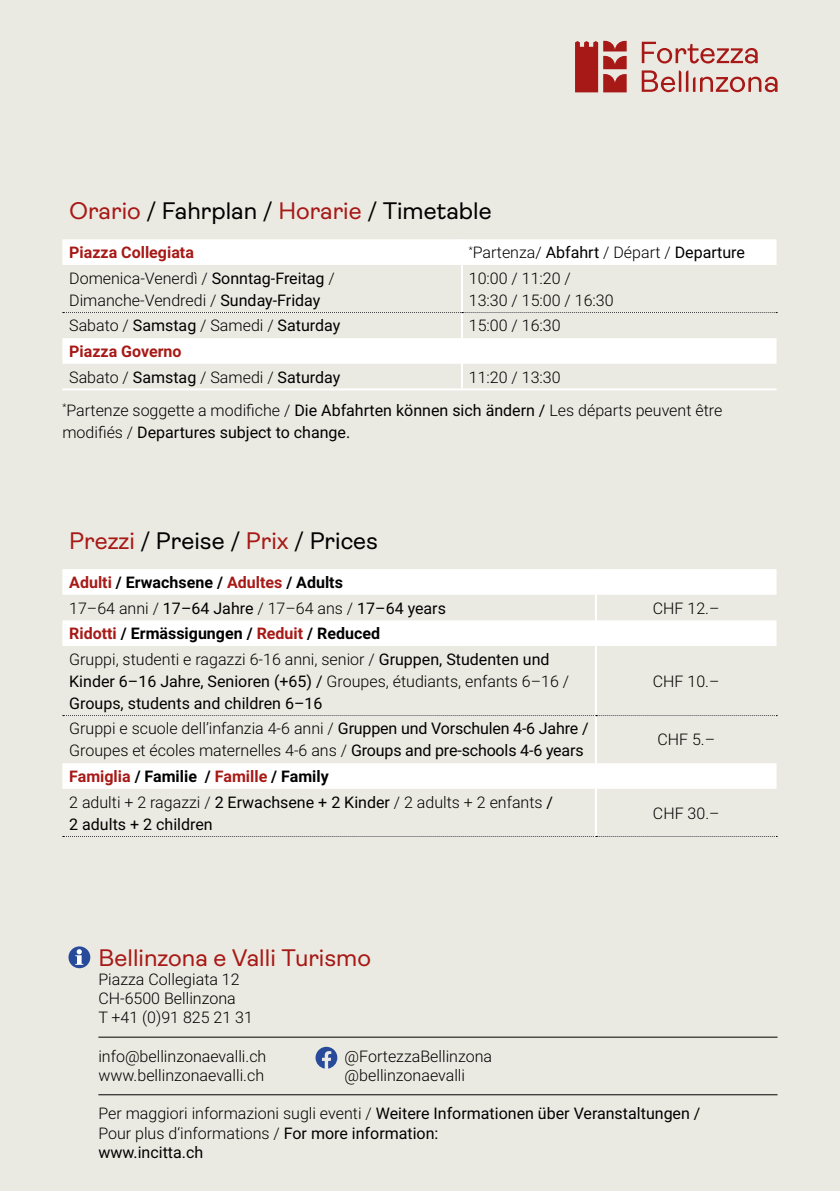
<style>
.page{position:relative;width:840px;height:1191px;background:#fff}
.page>*{position:absolute;margin:0;border:0;box-sizing:border-box;transform-origin:0 0}
.t1{font:24px "Ambit";color:#000}
.t2{font:24px "Ambit";color:#a71916}
.t3{font:300 16px/25.6px "Roboto";color:#000}
.t4{font:16px/19.2px "Roboto";color:#000}
.t5{font:700 16px "Roboto";color:#a71916}
.s1{color:#a71916}
.s2{font-weight:400}
.s3{font-weight:700;color:#a71916}
.s4{font-weight:300}
.s5{font-weight:700}
</style>
<div class="page">
<div style="left:0;top:0;width:839px;height:1191px;background:#ebeae2"></div>
<svg style="left:62px;top:569px;width:714px;height:220px"></svg>
<hr style="left:594px;top:569px;width:2px;height:26px;background:#fff">
<hr style="left:594px;top:595px;width:2px;height:25px;background:#fff">
<hr style="left:594px;top:620px;width:2px;height:26px;background:#fff">
<hr style="left:594px;top:646px;width:2px;height:69px;background:#fff">
<hr style="left:594px;top:716px;width:2px;height:47px;background:#fff">
<hr style="left:594px;top:763px;width:2px;height:26px;background:#fff">
<hr style="left:594px;top:789px;width:2px;height:47px;background:#fff">
<svg style="left:63px;top:715px;width:713px;height:1px"></svg>
<svg style="left:63px;top:836px;width:712px;height:1px"></svg>
<hr style="left:98px;top:1036px;width:679px;height:1px;background:#000">
<hr style="left:98px;top:1094px;width:679px;height:1px;background:#000">
<svg style="left:68px;top:946px;width:23px;height:22px"></svg>
<svg style="left:315px;top:1046px;width:23px;height:23px"></svg>
<svg style="left:62px;top:239px;width:714px;height:125px"></svg>
<hr style="left:460px;top:239px;width:2px;height:26px;background:#fff">
<hr style="left:460px;top:265px;width:2px;height:47px;background:#fff">
<hr style="left:460px;top:313px;width:2px;height:25px;background:#fff">
<hr style="left:460px;top:338px;width:2px;height:26px;background:#fff">
<hr style="left:460px;top:364px;width:2px;height:24px;background:#fff">
<svg style="left:63px;top:312px;width:713px;height:1px"></svg>
<hr style="left:62px;top:388px;width:399px;height:2px;background:#fff">
<hr style="left:461px;top:388px;width:315px;height:2px;background:#fff">
<svg style="left:641px;top:42px;width:116px;height:21px"></svg>
<svg style="left:641px;top:70px;width:136px;height:22px"></svg>
<svg style="left:603px;top:41px;width:23px;height:51px"></svg>
<svg style="left:575px;top:41px;width:22px;height:51px"></svg>
<h1 class="t1" style="left:69px;top:197px;width:424px"><span class="s1">Orario</span> / Fahrplan / <span class="s1">Horarie</span> / Timetable</h1>
<p class="t5" style="left:69px;top:241px;width:126px">Piazza Collegiata</p>
<p class="t3" style="left:468px;top:239px;width:277px"><sup>*</sup>Partenza/ <span class="s2">Abfahrt</span> / Départ / <span class="s2">Departure</span></p>
<p class="t3" style="left:69px;top:266px;width:267px;line-height:22px">Domenica-Venerdì / <span class="s2">Sonntag-Freitag</span> /<br>Dimanche-Vendredi / <span class="s2">Sunday-Friday</span></p>
<p class="t3" style="left:468px;top:266px;width:146px;line-height:22px">10:00 / 11:20 /<br>13:30 / 15:00 / 16:30</p>
<p class="t3" style="left:69px;top:312px;width:272px">Sabato / <span class="s2">Samstag</span> / Samedi / <span class="s2">Saturday</span></p>
<p class="t3" style="left:468px;top:312px;width:93px">15:00 / 16:30</p>
<p class="t3" style="left:69px;top:338px;width:272px"><span class="s3">Piazza Governo<br></span>Sabato / <span class="s2">Samstag</span> / Samedi / <span class="s2">Saturday</span></p>
<p class="t3" style="left:62px;top:360px;width:661px;line-height:33.2px;text-indent:406px">11:20 / 13:30<br><sup>*</sup>Partenze soggette a modifiche / <span class="s2">Die Abfahrten können sich ändern /</span> Les départs peuvent être</p>
<p class="t4" style="left:62px;top:422px;width:289px"><span class="s4">modifiés /</span> Departures subject to change.</p>
<h1 class="t1" style="left:69px;top:527px;width:310px"><span class="s1">Prezzi</span> / Preise / <span class="s1">Prix</span> / Prices</h1>
<p class="t3" style="left:69px;top:569px;width:378px"><span class="s3">Adulti</span> <span class="s5">/ Erwachsene /</span> <span class="s3">Adultes</span> <span class="s5">/ Adults<br></span>17–64 anni / <span class="s2">17–64 Jahre</span> / 17–64 ans / <span class="s2">17–64 years</span></p>
<p class="t3" style="left:652px;top:594px;width:68px">CHF 12.–</p>
<p class="t3" style="left:69px;top:620px;width:481px"><span class="s3">Ridotti</span> <span class="s5">/ Ermässigungen /</span> <span class="s3">Reduit</span> <span class="s5">/ Reduced<br></span>Gruppi, studenti e ragazzi 6-16 anni, senior / <span class="s2">Gruppen, Studenten und</span></p>
<p class="t4" style="left:69px;top:669px;width:501px;line-height:22px">Kinder 6–16 Jahre, Senioren (+65) / <span class="s4">Groupes, étudiants, enfants 6–16 /<br></span>Groups, students and children 6–16</p>
<p class="t3" style="left:652px;top:667px;width:68px">CHF 10.–</p>
<p class="t3" style="left:69px;top:717px;width:520px;line-height:22px">Gruppi e scuole dell’infanzia 4-6 anni / <span class="s2">Gruppen und Vorschulen 4-6 Jahre /<br></span>Groupes et écoles maternelles 4-6 ans / <span class="s2">Groups and pre-schools 4-6 years</span></p>
<p class="t3" style="left:657px;top:726px;width:59px">CHF 5.–</p>
<p class="t3" style="left:69px;top:763px;width:485px"><span class="s3">Famiglia</span> <span class="s5">/ Familie /</span> <span class="s3">Famille</span> <span class="s5">/ Family<br></span>2 adulti + 2 ragazzi / <span class="s2">2 Erwachsene + 2 Kinder</span> / 2 adults + 2 enfants <span class="s2">/</span></p>
<p class="t4" style="left:69px;top:813px;width:145px">2 adults + 2 children</p>
<p class="t3" style="left:652px;top:799px;width:68px">CHF 30.–</p>
<h1 class="t2" style="left:98px;top:944px;width:274px">Bellinzona e Valli Turismo</h1>
<p class="t3" style="left:98px;top:969px;width:156px;line-height:19.2px">Piazza Collegiata 12<br>CH-6500 Bellinzona<br>T +41 (0)91 825 21 31</p>
<p class="t3" style="left:98px;top:1042px;width:169px">info@bellinzonaevalli.ch</p>
<p class="t3" style="left:344px;top:1042px;width:149px">@FortezzaBellinzona</p>
<p class="t3" style="left:98px;top:1061px;width:167px">www.bellinzonaevalli.ch</p>
<p class="t3" style="left:344px;top:1061px;width:122px">@bellinzonaevalli</p>
<p class="t4" style="left:98px;top:1103px;width:603px"><span class="s4">Per maggiori informazioni sugli eventi /</span> Weitere Informationen über Veranstaltungen /<br><span class="s4">Pour plus d‘informations /</span> For more information:<br>www.incitta.ch</p>
</div>
